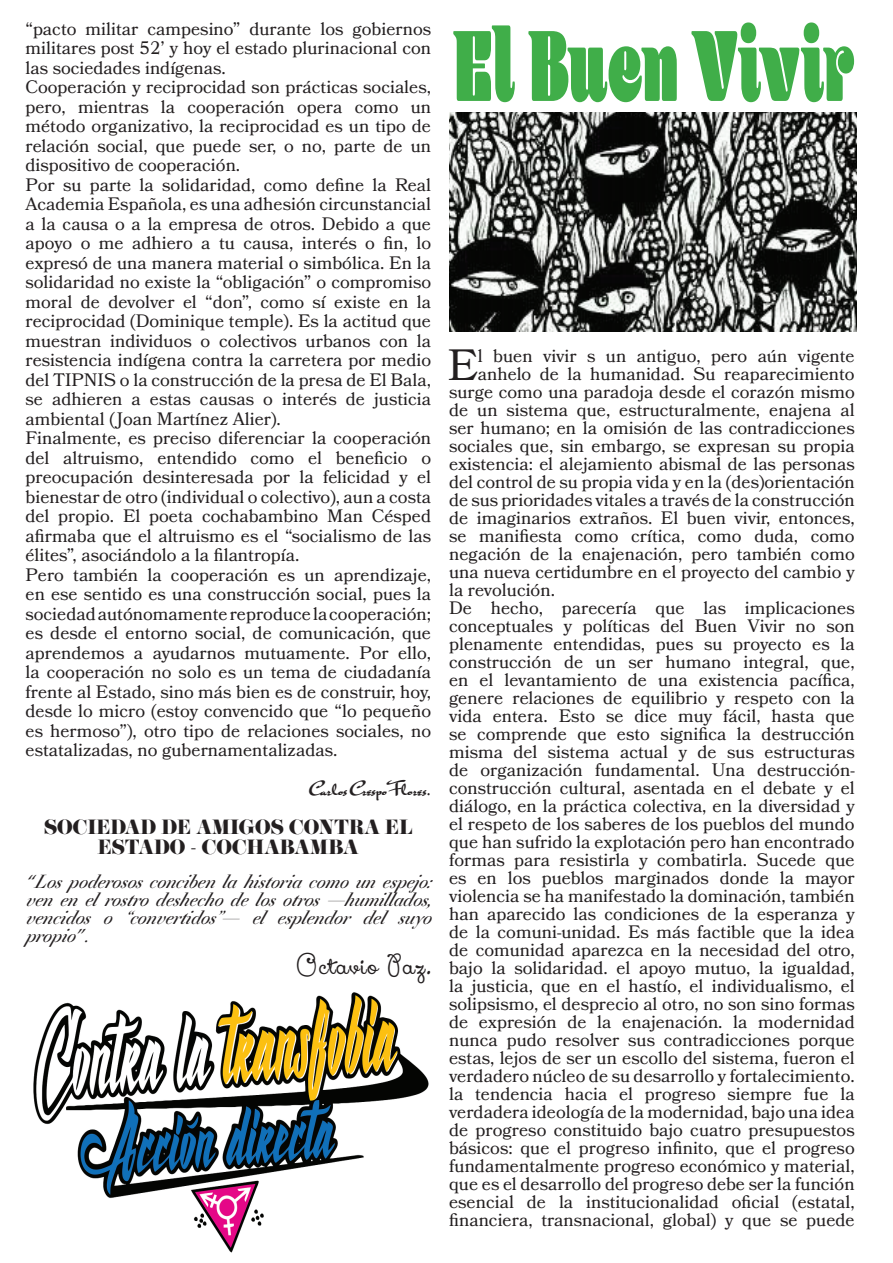
<style>
.page{position:relative;width:893px;height:1263px;background:#fff}
.page>*{position:absolute;margin:0;border:0;box-sizing:border-box;transform-origin:0 0}
.t1{font:900 105px "Blenny";color:#40ae49;scale:.57 1}
.t2{font:43.65px "Bookmania";color:#231f20}
.t3{font:21px "Mr Rafkin";color:#231f20}
.t4{font:21px "Xiomara";letter-spacing:.07em;color:#231f20}
.t5{font:18px/19.5px "Bookmania";color:#231f20}
.t6{font:italic 18px/18px "Essonnes Display";color:#231f20}
.t7{font:18px/19.5px "Eloquent JF Small Caps Pro";color:#231f20;text-align:center}
.s1{font-family:"Book Antiqua"}
</style>
<div class="page">
<img style="left:33px;top:992px;width:396px;height:261px">
<img style="left:449px;top:113px;width:408px;height:219px">
<p class="t5" style="left:26px;top:19px;width:407px">“pacto militar campesino” durante los gobiernos militares post 52’ y hoy el estado plurinacional con las sociedades indígenas.<br>Cooperación y reciprocidad son prácticas sociales, pero, mientras la cooperación opera como un método organizativo, la reciprocidad es un tipo de relación social, que puede ser, o no, parte de un dispositivo de cooperación.<br>Por su parte la solidaridad, como define la Real Academia Española, es una adhesión circunstancial a la causa o a la empresa de otros. Debido a que apoyo o me adhiero a tu causa, interés o fin, lo expresó de una manera material o simbólica. En la solidaridad no existe la “obligación” o compromiso moral de devolver el “don”, como sí existe en la reciprocidad (Dominique temple). Es la actitud que muestran individuos o colectivos urbanos con la resistencia indígena contra la carretera por medio del TIPNIS o la construcción de la presa de El Bala, se adhieren a estas causas o interés de justicia ambiental (Joan Martínez Alier).<br>Finalmente, es preciso diferenciar la cooperación del altruismo, entendido como el beneficio o preocupación desinteresada por la felicidad y el bienestar de otro (individual o colectivo), aun a costa del propio. El poeta cochabambino Man Césped afirmaba que el altruismo es el “socialismo de las élites”, asociándolo a la filantropía.<br>Pero también la cooperación es un aprendizaje, en ese sentido es una construcción social, pues la sociedad autónomamente reproduce la cooperación; es desde el entorno social, de comunicación, que aprendemos a ayudarnos mutuamente. Por ello, la cooperación no solo es un tema de ciudadanía frente al Estado, sino más bien es de construir, hoy, desde lo micro (estoy convencido que “lo pequeño es hermoso”), otro tipo de relaciones sociales, no estatalizadas, no gubernamentalizadas.</p>
<p class="t3" style="left:310px;top:778px;width:123px">Carlos Crespo Flores.</p>
<p class="t7" style="left:44px;top:819px;width:370px">SOCIEDAD DE AMIGOS CONTRA EL<br>ESTADO - COCHABAMBA</p>
<p class="t6" style="left:26px;top:872px;width:414px"><span class="s1">“</span>Losp oderososconcibenlahistoriacomounesp ejo: venenelrostrodeshechodelosotros—humillados, vencidos o “convertidos”— el esplendor del suyo propio<span class="s1">”.</span></p>
<p class="t4" style="left:294px;top:954px;width:138px">Octavio Paz.</p>
<h1 class="t1" style="left:453px;top:3px;width:705px">El Buen Vivir</h1>
<h2 class="t2" style="left:448px;top:340px;width:32px">E</h2>
<p class="t5" style="left:478px;top:346px;width:378px">l buen vivir s un antiguo, pero aún vigente</p>
<p class="t5" style="left:478px;top:364px;width:378px">anhelo de la humanidad. Su reaparecimiento</p>
<p class="t5" style="left:449px;top:382px;width:407px">surge como una paradoja desde el corazón mismo</p>
<p class="t5" style="left:449px;top:400px;width:407px">de un sistema que, estructuralmente, enajena al</p>
<p class="t5" style="left:449px;top:418px;width:407px">ser humano; en la omisión de las contradicciones</p>
<p class="t5" style="left:449px;top:436px;width:407px">sociales que, sin embargo, se expresan su propia</p>
<p class="t5" style="left:449px;top:454px;width:407px">existencia: el alejamiento abismal de las personas</p>
<p class="t5" style="left:449px;top:472px;width:407px">del control de su propia vida y en la (des)orientación</p>
<p class="t5" style="left:449px;top:490px;width:407px">de sus prioridades vitales a través de la construcción</p>
<p class="t5" style="left:449px;top:508px;width:407px">de imaginarios extraños. El buen vivir, entonces,</p>
<p class="t5" style="left:449px;top:526px;width:407px">se manifiesta como crítica, como duda, como</p>
<p class="t5" style="left:449px;top:544px;width:407px">negación de la enajenación, pero también como</p>
<p class="t5" style="left:449px;top:562px;width:407px">una nueva certidumbre en el proyecto del cambio y</p>
<p class="t5" style="left:449px;top:580px;width:107px">la revolución.</p>
<p class="t5" style="left:449px;top:598px;width:407px">De hecho, parecería que las implicaciones</p>
<p class="t5" style="left:449px;top:616px;width:407px">conceptuales y políticas del Buen Vivir no son</p>
<p class="t5" style="left:449px;top:634px;width:407px">plenamente entendidas, pues su proyecto es la</p>
<p class="t5" style="left:449px;top:652px;width:407px">construcción de un ser humano integral, que,</p>
<p class="t5" style="left:449px;top:670px;width:407px">en el levantamiento de una existencia pacífica,</p>
<p class="t5" style="left:449px;top:688px;width:407px">genere relaciones de equilibrio y respeto con la</p>
<p class="t5" style="left:449px;top:706px;width:407px">vida entera. Esto se dice muy fácil, hasta que</p>
<p class="t5" style="left:449px;top:724px;width:407px">se comprende que esto significa la destrucción</p>
<p class="t5" style="left:449px;top:742px;width:407px">misma del sistema actual y de sus estructuras</p>
<p class="t5" style="left:449px;top:760px;width:407px">de organización fundamental. Una destrucción-</p>
<p class="t5" style="left:449px;top:778px;width:407px">construcción cultural, asentada en el debate y el</p>
<p class="t5" style="left:449px;top:796px;width:407px">diálogo, en la práctica colectiva, en la diversidad y</p>
<p class="t5" style="left:449px;top:814px;width:407px">el respeto de los saberes de los pueblos del mundo</p>
<p class="t5" style="left:449px;top:832px;width:407px">que han sufrido la explotación pero han encontrado</p>
<p class="t5" style="left:449px;top:850px;width:407px">formas para resistirla y combatirla. Sucede que</p>
<p class="t5" style="left:449px;top:868px;width:407px">es en los pueblos marginados donde la mayor</p>
<p class="t5" style="left:449px;top:886px;width:407px">violencia se ha manifestado la dominación, también</p>
<p class="t5" style="left:449px;top:904px;width:407px">han aparecido las condiciones de la esperanza y</p>
<p class="t5" style="left:449px;top:922px;width:407px">de la comuni-unidad. Es más factible que la idea</p>
<p class="t5" style="left:449px;top:940px;width:407px">de comunidad aparezca en la necesidad del otro,</p>
<p class="t5" style="left:449px;top:958px;width:407px">bajo la solidaridad. el apoyo mutuo, la igualdad,</p>
<p class="t5" style="left:449px;top:976px;width:407px">la justicia, que en el hastío, el individualismo, el</p>
<p class="t5" style="left:449px;top:994px;width:407px">solipsismo, el desprecio al otro, no son sino formas</p>
<p class="t5" style="left:449px;top:1012px;width:407px">de expresión de la enajenación. la modernidad</p>
<p class="t5" style="left:449px;top:1030px;width:407px">nunca pudo resolver sus contradicciones porque</p>
<p class="t5" style="left:449px;top:1048px;width:407px">estas, lejos de ser un escollo del sistema, fueron el</p>
<p class="t5" style="left:449px;top:1066px;width:407px">verdadero núcleo de su desarrollo y fortalecimiento.</p>
<p class="t5" style="left:449px;top:1084px;width:407px">la tendencia hacia el progreso siempre fue la</p>
<p class="t5" style="left:449px;top:1102px;width:407px">verdadera ideología de la modernidad, bajo una idea</p>
<p class="t5" style="left:449px;top:1120px;width:407px">de progreso constituido bajo cuatro presupuestos</p>
<p class="t5" style="left:449px;top:1138px;width:407px">básicos: que el progreso infinito, que el progreso</p>
<p class="t5" style="left:449px;top:1156px;width:407px">fundamentalmente progreso económico y material,</p>
<p class="t5" style="left:449px;top:1174px;width:407px">que es el desarrollo del progreso debe ser la función</p>
<p class="t5" style="left:449px;top:1192px;width:407px">esencial de la institucionalidad oficial (estatal,</p>
<p class="t5" style="left:449px;top:1210px;width:407px">financiera, transnacional, global) y que se puede</p>
</div>
